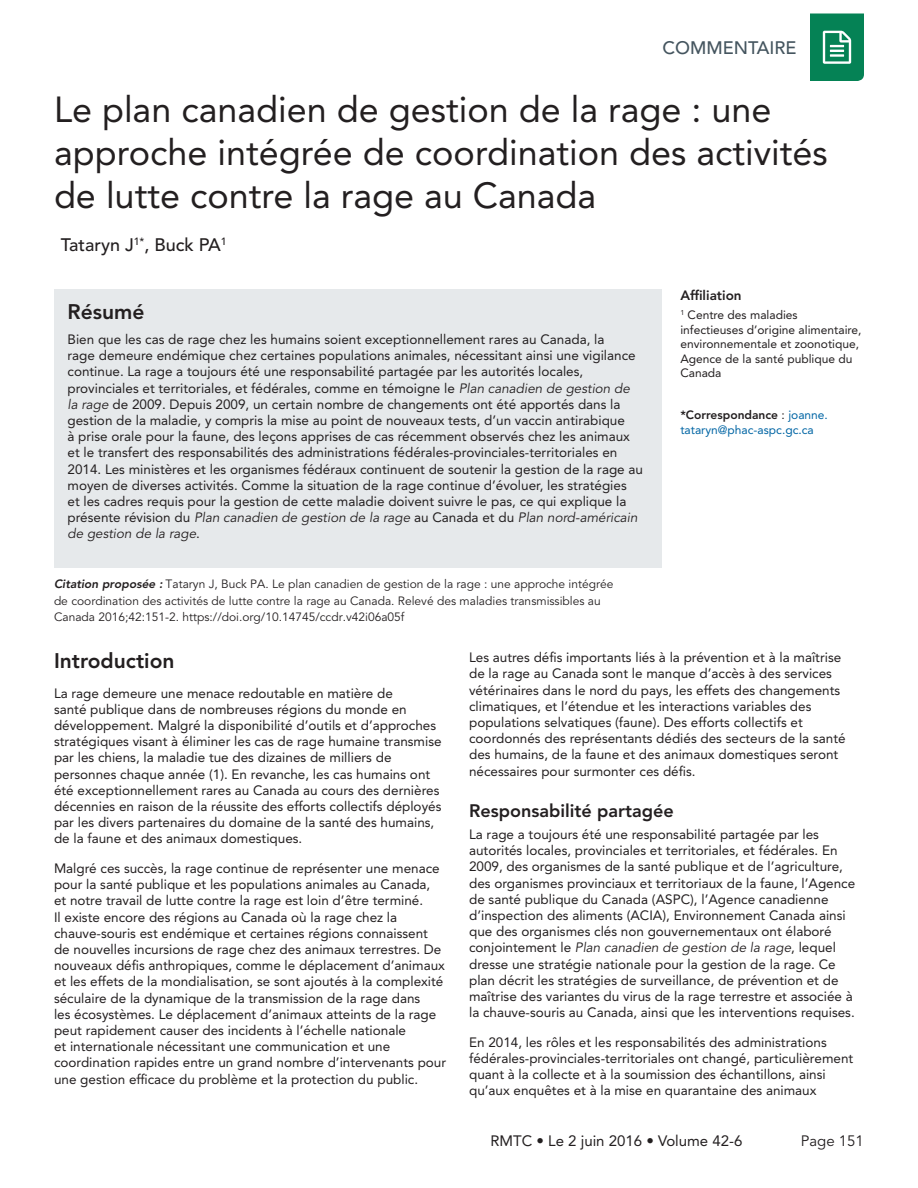
<style>
.page{position:relative;width:918px;height:1188px;background:#fff}
.page>*{position:absolute;margin:0;border:0;box-sizing:border-box;transform-origin:0 0}
.A-Title{font:36px/43.2px "Avenir LT Std";color:#231f20}
.A_-_H2{font:800 21px "Avenir LT Std";color:#231f20}
.Heading_2{font:800 21px "Avenir LT Std";color:#231f20}
.A_-_H3{font:800 18px "Avenir LT Std";color:#231f20}
.A_-_Names{font:500 18px "Avenir LT Std";color:#231f20}
.A_-_Header_-_Left{font:500 18px "Avenir LT Std";color:#45555f}
.Footer_-_Left__Page{font:15px "Avenir LT Std";color:#231f20}
.Footer_-_Right__Page{font:15px "Avenir LT Std";color:#231f20}
.A_-_Body{font:13.5px/16.2px "Avenir LT Std";color:#231f20}
.A_-_H4{font:800 13.5px "Avenir LT Std";color:#231f20}
.A_-_Suggested_Citati{font:12px/16.5px "Avenir LT Std";color:#231f20}
.A_-_Sidebar{font:12px/14.4px "Avenir LT Std";color:#231f20}
.A_-_Sidebar-2{font:12px/14.4px "Avenir LT Std";color:#0065a4}
.s1{font-style:italic}
.s2{font-weight:800;font-style:italic}
.s3{font-weight:800;color:#231f20}
.s4{color:#231f20}
</style>
<div class="page">
<svg style="left:810px;top:14px;width:54px;height:67px;background:#208f67"></svg>
<div style="left:54px;top:289px;width:608px;height:279px;background:#e6e9eb"></div>
<p class="A_-_Header_-_Left" style="left:663px;top:37px;width:135px">COMMENTAIRE</p>
<p class="A-Title" style="left:54px;top:88px;width:775px">Le plan canadien de gestion de la rage : une approche intégrée de coordination des activités de lutte contre la rage au Canada</p>
<p class="A_-_Names" style="left:61px;top:235px;width:167px">Tataryn J<sup>1*</sup>, Buck PA<sup>1</sup></p>
<p class="Heading_2" style="left:68px;top:299px;width:78px">Résumé</p>
<p class="A_-_Body" style="left:68px;top:331px;width:577px">Bien que les cas de rage chez les humains soient exceptionnellement rares au Canada, la<br>rage demeure endémique chez certaines populations animales, nécessitant ainsi une vigilance continue. La rage a toujours été une responsabilité partagée par les autorités locales, provinciales et territoriales, et fédérales, comme en témoigne le <span class="s1">Plan canadien de gestion de la rage</span> de 2009. Depuis 2009, un certain nombre de changements ont été apportés dans la gestion de la maladie, y compris la mise au point de nouveaux tests, d’un vaccin antirabique<br>à prise orale pour la faune, des leçons apprises de cas récemment observés chez les animaux et le transfert des responsabilités des administrations fédérales-provinciales-territoriales en 2014. Les ministères et les organismes fédéraux continuent de soutenir la gestion de la rage au moyen de diverses activités. Comme la situation de la rage continue d’évoluer, les stratégies<br>et les cadres requis pour la gestion de cette maladie doivent suivre le pas, ce qui explique la présente révision du <span class="s1">Plan canadien de gestion de la rage</span> au Canada et du <span class="s1">Plan nord-américain de gestion de la rage</span>.</p>
<p class="A_-_Suggested_Citati" style="left:54px;top:576px;width:561px"><span class="s2">Citation proposée :</span> Tataryn J, Buck PA. Le plan canadien de gestion de la rage : une approche intégrée de coordination des activités de lutte contre la rage au Canada. Relevé des maladies transmissibles au<br>Canada 2016;42:151-2. https://doi.org/10.14745/ccdr.v42i06a05f</p>
<p class="A_-_H4" style="left:680px;top:287px;width:63px">Affiliation</p>
<p class="A_-_Sidebar" style="left:680px;top:308px;width:183px"><sup>1</sup> Centre des maladies infectieuses d’origine alimentaire, environnementale et zoonotique,<br>Agence de la santé publique du<br>Canada</p>
<p class="A_-_Sidebar-2" style="left:680px;top:408px;width:149px"><span class="s3">*Correspondance</span> <span class="s4">:</span> joanne. tataryn@phac-aspc.gc.ca</p>
<p class="A_-_H2" style="left:54px;top:648px;width:122px">Introduction</p>
<p class="A_-_Body" style="left:54px;top:685px;width:389px">La rage demeure une menace redoutable en matière de<br>santé publique dans de nombreuses régions du monde en développement. Malgré la disponibilité d’outils et d’approches stratégiques visant à éliminer les cas de rage humaine transmise par les chiens, la maladie tue des dizaines de milliers de personnes chaque année (1). En revanche, les cas humains ont été exceptionnellement rares au Canada au cours des dernières décennies en raison de la réussite des efforts collectifs déployés par les divers partenaires du domaine de la santé des humains, de la faune et des animaux domestiques.</p>
<p class="A_-_Body" style="left:54px;top:860px;width:394px">Malgré ces succès, la rage continue de représenter une menace pour la santé publique et les populations animales au Canada,<br>et notre travail de lutte contre la rage est loin d’être terminé.<br>Il existe encore des régions au Canada où la rage chez la chauve-souris est endémique et certaines régions connaissent de nouvelles incursions de rage chez des animaux terrestres. De nouveaux défis anthropiques, comme le déplacement d’animaux et les effets de la mondialisation, se sont ajoutés à la complexité séculaire de la dynamique de la transmission de la rage dans<br>les écosystèmes. Le déplacement d’animaux atteints de la rage peut rapidement causer des incidents à l’échelle nationale<br>et internationale nécessitant une communication et une coordination rapides entre un grand nombre d’intervenants pour une gestion efficace du problème et la protection du public.</p>
<p class="A_-_Body" style="left:469px;top:649px;width:378px">Les autres défis importants liés à la prévention et à la maîtrise de la rage au Canada sont le manque d’accès à des services vétérinaires dans le nord du pays, les effets des changements climatiques, et l’étendue et les interactions variables des populations selvatiques (faune). Des efforts collectifs et coordonnés des représentants dédiés des secteurs de la santé des humains, de la faune et des animaux domestiques seront nécessaires pour surmonter ces défis.</p>
<p class="A_-_H3" style="left:469px;top:800px;width:206px">Responsabilité partagée</p>
<p class="A_-_Body" style="left:469px;top:826px;width:388px">La rage a toujours été une responsabilité partagée par les autorités locales, provinciales et territoriales, et fédérales. En 2009, des organismes de la santé publique et de l’agriculture, des organismes provinciaux et territoriaux de la faune, l’Agence de santé publique du Canada (ASPC), l’Agence canadienne d’inspection des aliments (ACIA), Environnement Canada ainsi que des organismes clés non gouvernementaux ont élaboré conjointement le <span class="s1">Plan canadien de gestion de la rage</span>, lequel dresse une stratégie nationale pour la gestion de la rage. Ce plan décrit les stratégies de surveillance, de prévention et de maîtrise des variantes du virus de la rage terrestre et associée à la chauve-souris au Canada, ainsi que les interventions requises.</p>
<p class="A_-_Body" style="left:469px;top:1034px;width:386px">En 2014, les rôles et les responsabilités des administrations fédérales-provinciales-territoriales ont changé, particulièrement quant à la collecte et à la soumission des échantillons, ainsi qu’aux enquêtes et à la mise en quarantaine des animaux</p>
<p class="Footer_-_Left__Page" style="left:490px;top:1133px;width:254px">RMTC • Le 2 juin 2016 • Volume 42-6</p>
<p class="Footer_-_Right__Page" style="left:801px;top:1133px;width:65px">Page 151</p>
</div>
